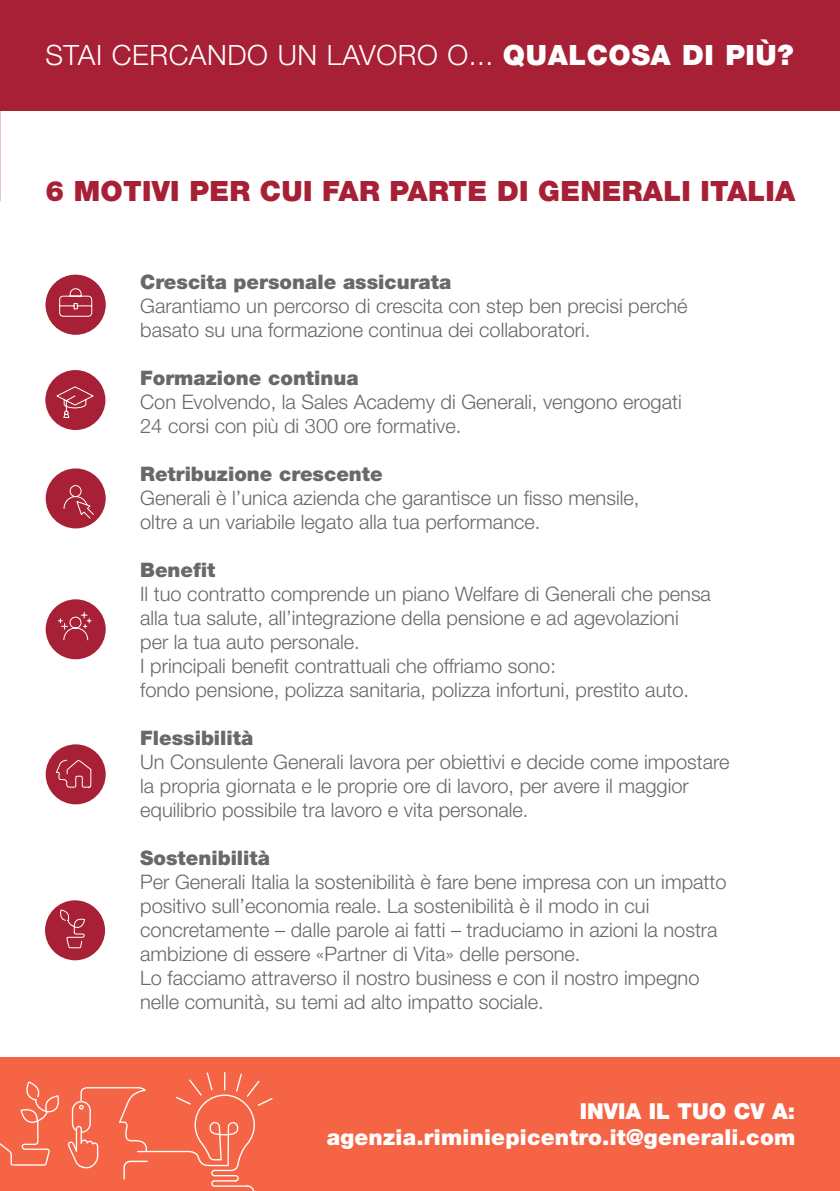
<style>
.page{position:relative;width:840px;height:1191px;background:#fff}
.page>*{position:absolute;margin:0;border:0;box-sizing:border-box;transform-origin:0 0}
.t1{font:300 28px "Helvetica Neue LT Std";letter-spacing:.02em;color:#fff}
.t2{font:900 28px "Helvetica Neue LT Std";letter-spacing:.01em;color:#a82035}
.t3{font:900 22px "Helvetica Neue LT Std";letter-spacing:.01em;color:#fff}
.t4{font:300 20px/24px "Helvetica Neue LT Std";color:#686868}
.t5{font:900 20px "Helvetica Neue LT Std";color:#686868}
.s1{font-weight:900}
</style>
<div class="page">
<div style="left:0;top:0;width:839px;height:111px;background:#a82035"></div>
<div style="left:0;top:1057px;width:839px;height:134px;background:#f56444"></div>
<svg style="left:0;top:1081px;width:59px;height:85px"></svg>
<svg style="left:68px;top:1072px;width:204px;height:119px"></svg>
<div style="left:46px;top:468px;width:60px;height:60px;background:#a82035;border-radius:50%"></div>
<svg style="left:63px;top:485px;width:31px;height:34px"></svg>
<div style="left:46px;top:599px;width:60px;height:60px;background:#a82035;border-radius:50%"></div>
<svg style="left:58px;top:611px;width:34px;height:30px"></svg>
<div style="left:45px;top:900px;width:60px;height:60px;background:#a82035;border-radius:50%"></div>
<svg style="left:59px;top:900px;width:26px;height:48px"></svg>
<div style="left:45px;top:370px;width:60px;height:60px;background:#a82035;border-radius:50%"></div>
<svg style="left:56px;top:386px;width:38px;height:32px"></svg>
<div style="left:46px;top:744px;width:60px;height:60px;background:#a82035;border-radius:50%"></div>
<svg style="left:56px;top:759px;width:36px;height:29px"></svg>
<div style="left:46px;top:275px;width:60px;height:60px;background:#a82035;border-radius:50%"></div>
<svg style="left:59px;top:288px;width:34px;height:29px"></svg>
<p class="t1" style="left:45px;top:38px;width:749px">STAI CERCANDO UN LAVORO O... <span class="s1">QUALCOSA DI PIÙ?</span></p>
<p class="t2" style="left:45px;top:174px;width:751px">6 MOTIVI PER CUI FAR PARTE DI GENERALI ITALIA</p>
<p class="t5" style="left:140px;top:270px;width:312px">Crescita personale assicurata</p>
<p class="t4" style="left:140px;top:293px;width:548px">Garantiamo un percorso di crescita con step ben precisi perché basato su una formazione continua dei collaboratori.</p>
<p class="t5" style="left:140px;top:366px;width:220px">Formazione continua</p>
<p class="t4" style="left:140px;top:389px;width:542px">Con Evolvendo, la Sales Academy di Generali, vengono erogati<br>24 corsi con più di 300 ore formative.</p>
<p class="t5" style="left:140px;top:462px;width:244px">Retribuzione crescente</p>
<p class="t4" style="left:140px;top:485px;width:500px">Generali è l’unica azienda che garantisce un fisso mensile, oltre a un variabile legato alla tua performance.</p>
<p class="t5" style="left:140px;top:558px;width:77px">Benefit</p>
<p class="t4" style="left:140px;top:581px;width:572px">Il tuo contratto comprende un piano Welfare di Generali che pensa alla tua salute, all’integrazione della pensione e ad agevolazioni per la tua auto personale.</p>
<p class="t4" style="left:140px;top:653px;width:550px">I principali benefit contrattuali che offriamo sono:<br>fondo pensione, polizza sanitaria, polizza infortuni, prestito auto.</p>
<p class="t5" style="left:140px;top:726px;width:114px">Flessibilità</p>
<p class="t4" style="left:140px;top:749px;width:590px">Un Consulente Generali lavora per obiettivi e decide come impostare la propria giornata e le proprie ore di lavoro, per avere il maggior equilibrio possibile tra lavoro e vita personale.</p>
<p class="t5" style="left:140px;top:846px;width:131px">Sostenibilità</p>
<p class="t4" style="left:140px;top:869px;width:587px">Per Generali Italia la sostenibilità è fare bene impresa con un impatto positivo sull’economia reale. La sostenibilità è il modo in cui</p>
<p class="t4" style="left:140px;top:917px;width:578px">concretamente – dalle parole ai fatti – traduciamo in azioni la nostra</p>
<p class="t4" style="left:140px;top:941px;width:560px">ambizione di essere «Partner di Vita» delle persone.<br>Lo facciamo attraverso il nostro business e con il nostro impegno nelle comunità, su temi ad alto impatto sociale.</p>
<p class="t3" style="left:579px;top:1097px;width:217px">INVIA IL TUO CV A:</p>
<p class="t3" style="left:326px;top:1124px;width:470px">agenzia.riminiepicentro.it@generali.com</p>
</div>
